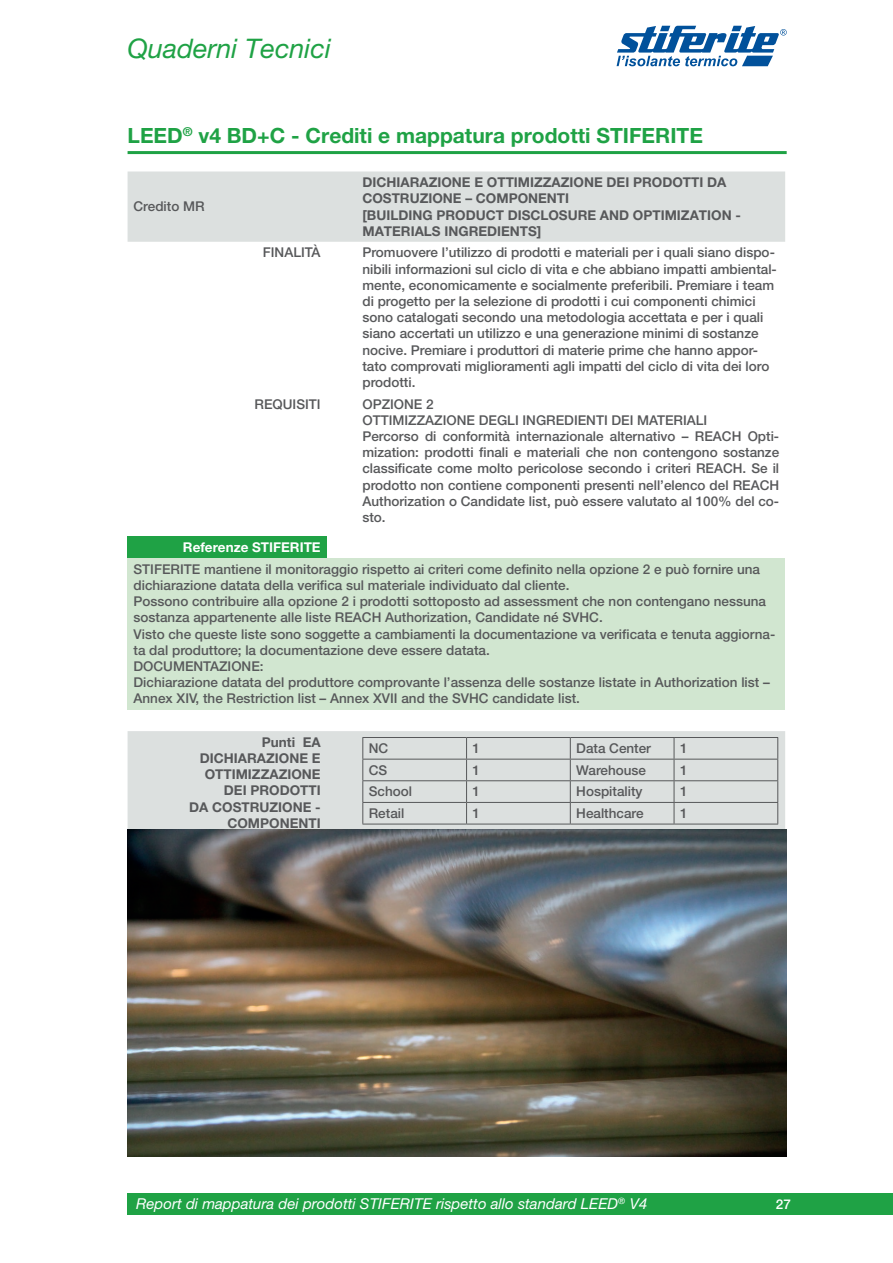
<style>
.page{position:relative;width:893px;height:1263px;background:#fff}
.page>*{position:absolute;margin:0;border:0;box-sizing:border-box;transform-origin:0 0}
.t1{font:italic 27px "Helvetica Neue LT Pro";color:#1fa245}
.t2{font:700 21px "Helvetica Neue LT Pro";color:#1fa245}
.t3{font:italic 15px "Helvetica Neue LT Pro";color:#fff}
.t4{font:500 13.5px/16.2px "Helvetica Neue LT Pro";color:#57585a}
.t5{font:700 13.5px/16.2px "Helvetica Neue LT Pro";color:#57585a}
.t6{font:700 13.5px "Helvetica Neue LT Pro";color:#fff}
.t7{font:500 13.5px "Helvetica Neue LT Pro";color:#fff}
</style>
<div class="page">
<div style="left:128px;top:1193px;width:765px;height:21px;background:#1fa245"></div>
<svg style="left:617px;top:26px;width:170px;height:40px"></svg>
<hr style="left:128px;top:151px;width:659px;height:3px;background:#1fa245">
<svg style="left:128px;top:171px;width:657px;height:659px"></svg>
<div style="left:128px;top:537px;width:199px;height:21px;background:#1fa245"></div>
<div style="left:128px;top:558px;width:657px;height:151px;background:#d1e6d0"></div>
<hr style="left:362px;top:737px;width:105px;height:1px;background:#57585a">
<hr style="left:467px;top:737px;width:103px;height:1px;background:#57585a">
<hr style="left:570px;top:737px;width:104px;height:1px;background:#57585a">
<hr style="left:674px;top:737px;width:104px;height:1px;background:#57585a">
<hr style="left:362px;top:759px;width:105px;height:1px;background:#57585a">
<hr style="left:467px;top:759px;width:103px;height:1px;background:#57585a">
<hr style="left:570px;top:759px;width:104px;height:1px;background:#57585a">
<hr style="left:674px;top:759px;width:104px;height:1px;background:#57585a">
<hr style="left:362px;top:780px;width:105px;height:1px;background:#57585a">
<hr style="left:467px;top:780px;width:103px;height:1px;background:#57585a">
<hr style="left:570px;top:780px;width:104px;height:1px;background:#57585a">
<hr style="left:674px;top:780px;width:104px;height:1px;background:#57585a">
<hr style="left:362px;top:802px;width:105px;height:1px;background:#57585a">
<svg style="left:362px;top:738px;width:1px;height:86px"></svg>
<hr style="left:467px;top:802px;width:103px;height:1px;background:#57585a">
<svg style="left:466px;top:738px;width:1px;height:86px"></svg>
<hr style="left:570px;top:802px;width:104px;height:1px;background:#57585a">
<svg style="left:570px;top:738px;width:1px;height:86px"></svg>
<hr style="left:674px;top:802px;width:104px;height:1px;background:#57585a">
<svg style="left:674px;top:738px;width:1px;height:86px"></svg>
<svg style="left:777px;top:738px;width:1px;height:86px"></svg>
<hr style="left:362px;top:824px;width:105px;height:1px;background:#57585a">
<hr style="left:467px;top:824px;width:103px;height:1px;background:#57585a">
<hr style="left:570px;top:824px;width:104px;height:1px;background:#57585a">
<hr style="left:674px;top:824px;width:104px;height:1px;background:#57585a">
<img style="left:128px;top:830px;width:659px;height:327px">
<h1 class="t1" style="left:128px;top:32px;width:205px">Quaderni Tecnici</h1>
<h2 class="t2" style="left:128px;top:122px;width:577px">LEED<sup>®</sup> v4 BD+C - Crediti e mappatura prodotti STIFERITE</h2>
<p class="t4" style="left:134px;top:198px;width:73px">Credito MR</p>
<p class="t5" style="left:362px;top:174px;width:380px">DICHIARAZIONE E OTTIMIZZAZIONE DEI PRODOTTI DA COSTRUZIONE – COMPONENTI<br>[BUILDING PRODUCT DISCLOSURE AND OPTIMIZATION - MATERIALS INGREDIENTS]</p>
<p class="t4" style="left:263px;top:244px;width:59px">FINALITÀ</p>
<p class="t4" style="left:362px;top:244px;width:416px">Promuovere l’utilizzo di prodotti e materiali per i quali siano dispo&shy;nibili informazioni sul ciclo di vita e che abbiano impatti ambiental&shy;mente, economicamente e socialmente preferibili. Premiare i team di progetto per la selezione di prodotti i cui componenti chimici sono catalogati secondo una metodologia accettata e per i quali siano accertati un utilizzo e una generazione minimi di sostanze nocive. Premiare i produttori di materie prime che hanno appor&shy;tato comprovati miglioramenti agli impatti del ciclo di vita dei loro prodotti.</p>
<p class="t4" style="left:255px;top:396px;width:68px">REQUISITI</p>
<p class="t4" style="left:362px;top:396px;width:418px">OPZIONE 2<br>OTTIMIZZAZIONE DEGLI INGREDIENTI DEI MATERIALI<br>Percorso di conformità internazionale alternativo – REACH Opti&shy;mization: prodotti finali e materiali che non contengono sostanze classificate come molto pericolose secondo i criteri REACH. Se il prodotto non contiene componenti presenti nell’elenco del REACH Authorization o Candidate list, può essere valutato al 100% del co&shy;sto.</p>
<p class="t6" style="left:183px;top:539px;width:139px">Referenze STIFERITE</p>
<p class="t4" style="left:134px;top:561px;width:643px">STIFERITE mantiene il monitoraggio rispetto ai criteri come definito nella opzione 2 e può fornire una dichiarazione datata della verifica sul materiale individuato dal cliente.<br>Possono contribuire alla opzione 2 i prodotti sottoposto ad assessment che non contengano nessuna sostanza appartenente alle liste REACH Authorization, Candidate né SVHC.<br>Visto che queste liste sono soggette a cambiamenti la documentazione va verificata e tenuta aggiorna&shy;ta dal produttore; la documentazione deve essere datata.<br>DOCUMENTAZIONE:<br>Dichiarazione datata del produttore comprovante l’assenza delle sostanze listate in Authorization list – Annex XIV, the Restriction list – Annex XVII and the SVHC candidate list.</p>
<p class="t5" style="left:189px;top:733px;width:133px;text-align:right">Punti EA<br>DICHIARAZIONE E<br>OTTIMIZZAZIONE<br>DEI PRODOTTI<br>DA COSTRUZIONE -<br>COMPONENTI</p>
<p class="t4" style="left:369px;top:740px;width:21px">NC</p>
<p class="t4" style="left:473px;top:740px;width:9px">1</p>
<p class="t4" style="left:576px;top:740px;width:76px">Data Center</p>
<p class="t4" style="left:680px;top:740px;width:9px">1</p>
<p class="t4" style="left:369px;top:762px;width:20px">CS</p>
<p class="t4" style="left:473px;top:762px;width:9px">1</p>
<p class="t4" style="left:576px;top:762px;width:71px">Warehouse</p>
<p class="t4" style="left:680px;top:762px;width:9px">1</p>
<p class="t4" style="left:369px;top:783px;width:45px">School</p>
<p class="t4" style="left:473px;top:783px;width:9px">1</p>
<p class="t4" style="left:576px;top:783px;width:68px">Hospitality</p>
<p class="t4" style="left:680px;top:783px;width:9px">1</p>
<p class="t4" style="left:369px;top:805px;width:37px">Retail</p>
<p class="t4" style="left:473px;top:805px;width:9px">1</p>
<p class="t4" style="left:576px;top:805px;width:69px">Healthcare</p>
<p class="t4" style="left:680px;top:805px;width:9px">1</p>
<p class="t3" style="left:136px;top:1195px;width:513px">Report di mappatura dei prodotti STIFERITE rispetto allo standard LEED<sup>®</sup> V4</p>
<p class="t7" style="left:776px;top:1196px;width:17px">27</p>
</div>
